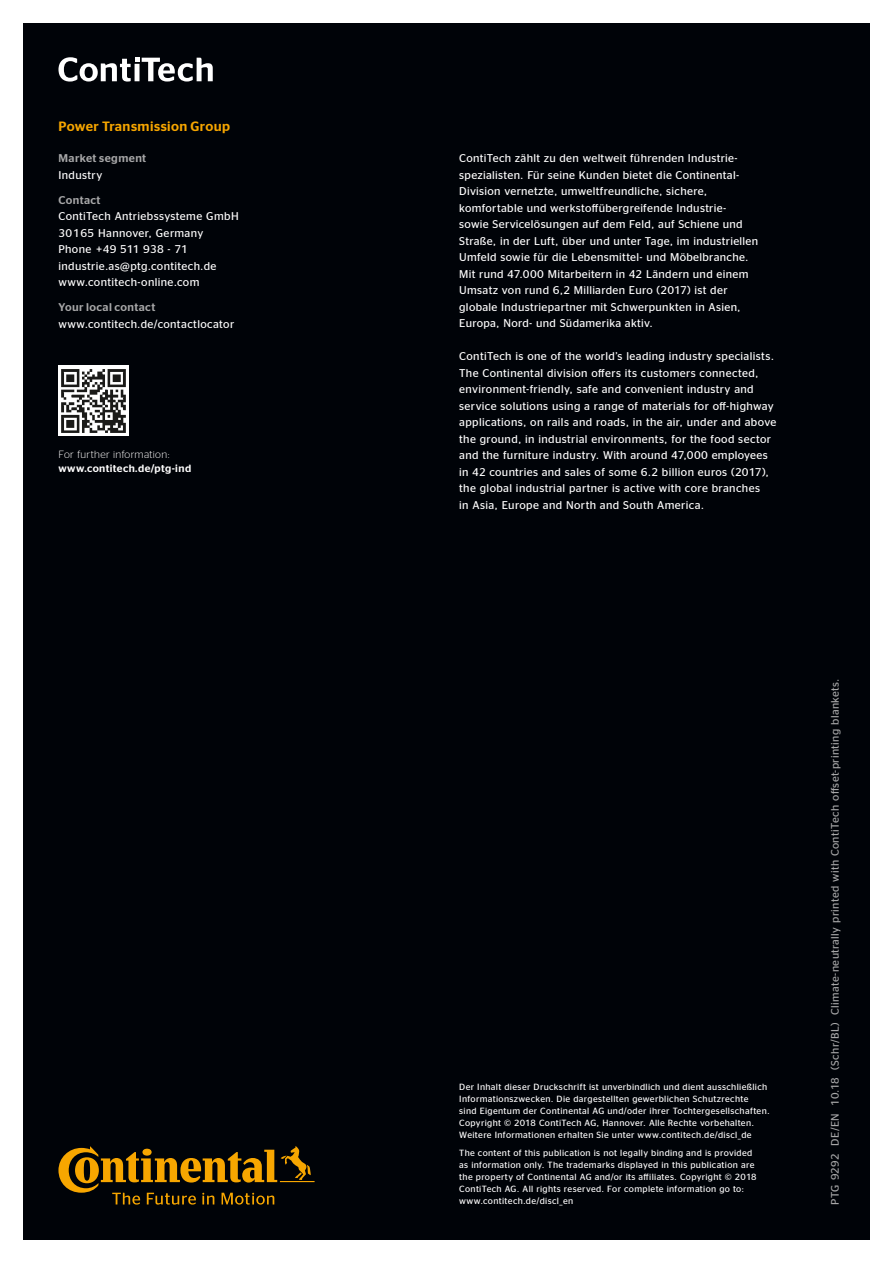
<style>
.page{position:relative;width:893px;height:1263px;background:#fff}
.page>*{position:absolute;margin:0;border:0;box-sizing:border-box;transform-origin:0 0}
.t1{font:500 13.5px "Continental Stag Sans LCG";letter-spacing:.03em;color:#f7a600}
.t2{font:11.25px/16.5px "Continental Stag Sans LCG";letter-spacing:.03em;color:#fff}
.t3{font:500 11.25px "Continental Stag Sans LCG";letter-spacing:.035em;color:#a7a7a8}
.t4{font:10.95px "Continental Stag Sans LCG";letter-spacing:.03em;color:#a7a7a8}
.t5{font:500 10.5px "Continental Stag Sans LCG";letter-spacing:.035em;color:#fff}
.t6{font:300 10.5px "Continental Stag Sans LCG";letter-spacing:.03em;color:#fff}
.t7{font:9px/12px "Continental Stag Sans LCG";letter-spacing:.04em;color:#fff}
</style>
<div class="page">
<div style="left:23px;top:23px;width:847px;height:1216px;background:#000308"></div>
<svg style="left:58px;top:1146px;width:257px;height:58px"></svg>
<svg style="left:58px;top:57px;width:155px;height:25px"></svg>
<img style="left:58px;top:366px;width:71px;height:70px">
<p class="t1" style="left:58px;top:117px;width:173px">Power Transmission Group</p>
<p class="t3" style="left:58px;top:150px;width:89px">Market segment</p>
<p class="t2" style="left:58px;top:166px;width:45px">Industry</p>
<p class="t3" style="left:58px;top:192px;width:44px">Contact</p>
<p class="t2" style="left:58px;top:207px;width:182px">ContiTech Antriebssysteme GmbH<br>30165 Hannover, Germany<br>Phone +49 511 938 - 71 industrie.as@ptg.contitech.de www.contitech-online.com</p>
<p class="t3" style="left:58px;top:299px;width:98px">Your local contact</p>
<p class="t2" style="left:58px;top:315px;width:177px">www.contitech.de/contactlocator</p>
<p class="t6" style="left:58px;top:447px;width:113px">For further information:</p>
<p class="t5" style="left:58px;top:460px;width:134px">www.contitech.de/ptg-ind</p>
<p class="t2" style="left:459px;top:149px;width:300px">ContiTech zählt zu den weltweit führenden Industrie&shy;spezialisten. Für seine Kunden bietet die Continental-Division vernetzte, umweltfreundliche, sichere, komfortable und werkstoffübergreifende Industrie&shy;sowie Servicelösungen auf dem Feld, auf Schiene und Straße, in der Luft, über und unter Tage, im industriellen Umfeld sowie für die Lebensmittel- und Möbelbranche.<br>Mit rund 47.000 Mitarbeitern in 42 Ländern und einem Umsatz von rund 6,2 Milliarden Euro (2017) ist der globale Industriepartner mit Schwerpunkten in Asien, Europa, Nord- und Südamerika aktiv.</p>
<p class="t2" style="left:459px;top:347px;width:319px">ContiTech is one of the world’s leading industry specialists.<br>The Continental division offers its customers connected, environment-friendly, safe and convenient industry and service solutions using a range of materials for off-highway applications, on rails and roads, in the air, under and above the ground, in industrial environments, for the food sector and the furniture industry. With around 47,000 employees in 42 countries and sales of some 6.2 billion euros (2017), the global industrial partner is active with core branches<br>in Asia, Europe and North and South America.</p>
<p class="t7" style="left:459px;top:1080px;width:312px">Der Inhalt dieser Druckschrift ist unverbindlich und dient ausschließlich Informationszwecken. Die dargestellten gewerblichen Schutzrechte<br>sind Eigentum der Continental AG und/oder ihrer Tochtergesellschaften.<br>Copyright © 2018 ContiTech AG, Hannover. Alle Rechte vorbehalten.<br>Weitere Informationen erhalten Sie unter www.contitech.de/discl_de</p>
<p class="t7" style="left:459px;top:1146px;width:299px">The content of this publication is not legally binding and is provided as information only. The trademarks displayed in this publication are the property of Continental AG and/or its affiliates. Copyright © 2018<br>ContiTech AG. All rights reserved. For complete information go to: www.contitech.de/discl_en</p>
<p class="t4" style="left:827px;top:1204px;width:528px;rotate:-90deg">PTG 9292 DE/EN 10.18 (Schr/BL) Climate-neutrally printed with ContiTech offset-printing blankets.</p>
</div>
